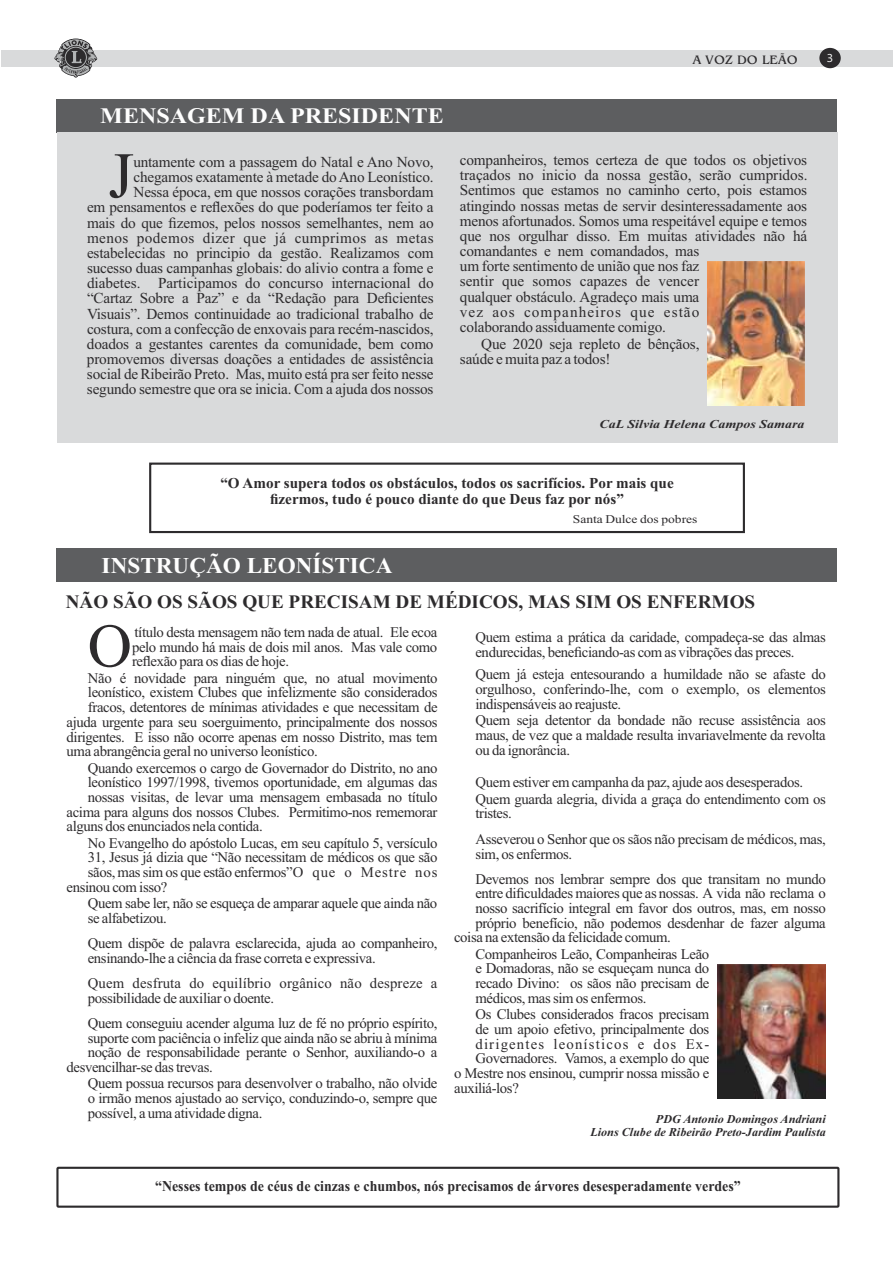
<style>
.page{position:relative;width:893px;height:1263px;background:#fff}
.page>*{position:absolute;margin:0;border:0;box-sizing:border-box;transform-origin:0 0}
.t1{font:64.8px "Times New Roman";color:#2d2b2d}
.t2{font:61.35px "Times New Roman";color:#2d2b2d}
.t3{font:700 22.65px "Times New Roman";color:#fefefe}
.t4{font:700 22.05px "Times New Roman";color:#fefefe;scale:1.09 1}
.t5{font:700 18.9px "Times New Roman";color:#2d2b2d}
.t6{font:15.15px/15.1px "Times New Roman";letter-spacing:-.01em;color:#2d2b2d}
.t7{font:700 15.15px/16.8px "Times New Roman";color:#2d2b2d;text-align:center}
.t8{font:700 15px "Times New Roman";color:#2d2b2d;scale:.93 1}
.t9{font:14.7px/14.7px "Times New Roman";letter-spacing:-.025em;color:#2d2b2d}
.t10{font:14.7px/14.7px "Times New Roman";letter-spacing:.01em;color:#2d2b2d}
.t11{font:14.7px "Times New Roman";letter-spacing:.08em;color:#2d2b2d}
.t12{font:12.9px "Bangkok";color:#2d2b2d;scale:1.05 1}
.t13{font:italic 700 12px/12.8px "Times New Roman";color:#2d2b2d;text-align:right}
.t14{font:italic 700 12px "Times New Roman";color:#2d2b2d;scale:1.17 1}
.t15{font:11.85px "Times New Roman";color:#2d2b2d;scale:1.14 1}
.t16{font:11.4px "Ebrima";color:#fefefe;scale:1.05 1}
</style>
<div class="page">
<div style="left:57px;top:548px;width:780px;height:33px;background:#5d5e60"></div>
<div style="left:57px;top:99px;width:780px;height:33px;background:#5d5e60"></div>
<div style="left:1px;top:50px;width:891px;height:16px;background:#d9dadb"></div>
<svg style="left:54px;top:39px;width:43px;height:39px"></svg>
<div style="left:819px;top:48px;width:22px;height:20px;background:#2d2b2d;border-radius:50%"></div>
<div style="left:57px;top:132px;width:780px;height:311px;background:#d9dadb"></div>
<div style="left:149px;top:463px;width:596px;height:70px;border:2px solid #2d2b2d"></div>
<img style="left:708px;top:262px;width:97px;height:143px">
<img style="left:718px;top:964px;width:107px;height:134px">
<div style="left:56px;top:1167px;width:783px;height:41px;border:2px solid #2d2b2d"></div>
<p class="t12" style="left:693px;top:52px;width:102px">A VOZ DO LEÃO</p>
<p class="t16" style="left:827px;top:54px;width:8px">3</p>
<h3 class="t4" style="left:100px;top:108px;width:317px">MENSAGEM DA PRESIDENTE</h3>
<h1 class="t1" style="left:108px;top:152px;width:27px">J</h1>
<p class="t6" style="left:133px;top:156px;width:302px">untamente com a passagem do Natal e Ano Novo,</p>
<p class="t6" style="left:87px;top:171px;width:348px;text-align:right">chegamos exatamente à metade do Ano Leonístico.<br>Nessa época, em que nossos corações transbordam<br>em pensamentos e reflexões do que poderíamos ter feito a mais do que fizemos, pelos nossos semelhantes, nem ao menos podemos dizer que já cumprimos as metas estabelecidas no principio da gestão. Realizamos com sucesso duas campanhas globais: do alivio contra a fome e diabetes. Participamos do concurso internacional do “Cartaz Sobre a Paz” e da “Redação para Deficientes Visuais”. Demos continuidade ao tradicional trabalho de costura, com a confecção de enxovais para recém-nascidos, doados a gestantes carentes da comunidade, bem como promovemos diversas doações a entidades de assistência social de Ribeirão Preto. Mas, muito está pra ser feito nesse segundo semestre que ora se inicia. Com a ajuda dos nossos</p>
<p class="t6" style="left:460px;top:154px;width:349px">companheiros, temos certeza de que todos os objetivos traçados no inicio da nossa gestão, serão cumpridos.<br>Sentimos que estamos no caminho certo, pois estamos atingindo nossas metas de servir desinteressadamente aos menos afortunados. Somos uma respeitável equipe e temos que nos orgulhar disso. Em muitas atividades não há comandantes e nem comandados, mas<br>um forte sentimento de união que nos faz<br>sentir que somos capazes de vencer<br>qualquer obstáculo. Agradeço mais uma<br>vez aos companheiros que estão<br>colaborando assiduamente comigo.</p>
<p class="t6" style="left:460px;top:338px;width:241px;text-indent:21px">Que 2020 seja repleto de bênçãos, saúde e muita paz a todos!</p>
<p class="t14" style="left:600px;top:420px;width:177px">CaL Silvia Helena Campos Samara</p>
<p class="t7" style="left:220px;top:476px;width:455px">“O Amor supera todos os obstáculos, todos os sacrifícios. Por mais que fizermos, tudo é pouco diante do que Deus faz por nós”</p>
<p class="t15" style="left:573px;top:514px;width:111px">Santa Dulce dos pobres</p>
<h3 class="t3" style="left:102px;top:558px;width:292px">INSTRUÇÃO LEONÍSTICA</h3>
<p class="t5" style="left:66px;top:595px;width:691px">NÃO SÃO OS SÃOS QUE PRECISAM DE MÉDICOS, MAS SIM OS ENFERMOS</p>
<h2 class="t2" style="left:88px;top:624px;width:46px">O</h2>
<p class="t9" style="left:135px;top:626px;width:304px">título desta mensagem não tem nada de atual. Ele ecoa</p>
<p class="t9" style="left:132px;top:641px;width:307px">pelo mundo há mais de dois mil anos. Mas vale como reflexão para os dias de hoje.</p>
<p class="t9" style="left:88px;top:672px;width:351px">Não é novidade para ninguém que, no atual movimento</p>
<p class="t9" style="left:88px;top:687px;width:351px">leonístico, existem Clubes que infelizmente são considerados</p>
<p class="t9" style="left:88px;top:701px;width:351px">fracos, detentores de mínimas atividades e que necessitam de</p>
<p class="t9" style="left:67px;top:716px;width:372px">ajuda urgente para seu soerguimento, principalmente dos nossos</p>
<p class="t9" style="left:67px;top:731px;width:372px">dirigentes. E isso não ocorre apenas em nosso Distrito, mas tem</p>
<p class="t9" style="left:67px;top:745px;width:253px">uma abrangência geral no universo leonístico.</p>
<p class="t9" style="left:88px;top:762px;width:351px">Quando exercemos o cargo de Governador do Distrito, no ano</p>
<p class="t9" style="left:88px;top:776px;width:351px">leonístico 1997/1998, tivemos oportunidade, em algumas das</p>
<p class="t9" style="left:88px;top:791px;width:351px">nossas visitas, de levar uma mensagem embasada no título</p>
<p class="t9" style="left:67px;top:806px;width:372px">acima para alguns dos nossos Clubes. Permitimo-nos rememorar</p>
<p class="t9" style="left:67px;top:820px;width:198px">alguns dos enunciados nela contida.</p>
<p class="t9" style="left:88px;top:837px;width:351px">No Evangelho do apóstolo Lucas, em seu capítulo 5, versículo</p>
<p class="t9" style="left:88px;top:851px;width:351px">31, Jesus já dizia que “Não necessitam de médicos os que são</p>
<p class="t9" style="left:88px;top:866px;width:351px">sãos, mas sim os que estão enfermos” O que o Mestre nos</p>
<p class="t9" style="left:67px;top:881px;width:102px">ensinou com isso?</p>
<p class="t9" style="left:88px;top:897px;width:351px">Quem sabe ler, não se esqueça de amparar aquele que ainda não se alfabetizou.</p>
<p class="t9" style="left:88px;top:937px;width:351px">Quem dispõe de palavra esclarecida, ajuda ao companheiro, ensinando-lhe a ciência da frase correta e expressiva.</p>
<p class="t10" style="left:88px;top:977px;width:351px">Quem desfruta do equilíbrio orgânico não despreze a possibilidade de auxiliar o doente.</p>
<p class="t9" style="left:88px;top:1017px;width:351px">Quem conseguiu acender alguma luz de fé no próprio espírito,</p>
<p class="t9" style="left:88px;top:1032px;width:351px">suporte com paciência o infeliz que ainda não se abriu à mínima</p>
<p class="t9" style="left:88px;top:1046px;width:351px">noção de responsabilidade perante o Senhor, auxiliando-o a</p>
<p class="t9" style="left:66px;top:1061px;width:148px">desvencilhar-se das trevas.</p>
<p class="t9" style="left:88px;top:1077px;width:351px;text-align:justify">Quem possua recursos para desenvolver o trabalho, não olvide o irmão menos ajustado ao serviço, conduzindo-o, sempre que possível, a uma atividade digna.</p>
<p class="t9" style="left:475px;top:631px;width:352px">Quem estima a prática da caridade, compadeça-se das almas endurecidas, beneficiando-as com as vibrações das preces.</p>
<p class="t9" style="left:475px;top:669px;width:352px;text-align:justify">Quem já esteja entesourando a humildade não se afaste do orgulhoso, conferindo-lhe, com o exemplo, os elementos indispensáveis ao reajuste.</p>
<p class="t9" style="left:475px;top:714px;width:352px;text-align:justify">Quem seja detentor da bondade não recuse assistência aos maus, de vez que a maldade resulta invariavelmente da revolta ou da ignorância.</p>
<p class="t9" style="left:476px;top:775px;width:352px;line-height:16.4px">Quem estiver em campanha da paz, ajude aos desesperados.<br>Quem guarda alegria, divida a graça do entendimento com os</p>
<p class="t9" style="left:476px;top:802px;width:352px;line-height:26.1px">tristes.<br>Asseverou o Senhor que os sãos não precisam de médicos, mas,</p>
<p class="t9" style="left:475px;top:848px;width:98px">sim, os enfermos.</p>
<p class="t9" style="left:475px;top:873px;width:352px">Devemos nos lembrar sempre dos que transitam no mundo</p>
<p class="t9" style="left:475px;top:887px;width:352px">entre dificuldades maiores que as nossas. A vida não reclama o</p>
<p class="t9" style="left:475px;top:902px;width:352px">nosso sacrifício integral em favor dos outros, mas, em nosso</p>
<p class="t9" style="left:475px;top:917px;width:352px">próprio benefício, não podemos desdenhar de fazer alguma</p>
<p class="t9" style="left:454px;top:931px;width:218px">coisa na extensão da felicidade comum.</p>
<p class="t9" style="left:475px;top:948px;width:235px;text-align:justify">Companheiros Leão, Companheiras Leão e Domadoras, não se esqueçam nunca do recado Divino: os sãos não precisam de médicos, mas sim os enfermos.</p>
<p class="t9" style="left:475px;top:1008px;width:235px">Os Clubes considerados fracos precisam</p>
<p class="t9" style="left:475px;top:1023px;width:235px">de um apoio efetivo, principalmente dos</p>
<p class="t11" style="left:475px;top:1038px;width:235px">dirigentes leonísticos e dos Ex-</p>
<p class="t9" style="left:475px;top:1052px;width:235px">Governadores. Vamos, a exemplo do que</p>
<p class="t9" style="left:454px;top:1067px;width:257px">o Mestre nos ensinou, cumprir nossa missão e</p>
<p class="t9" style="left:454px;top:1082px;width:66px">auxiliá-los?</p>
<p class="t13" style="left:590px;top:1114px;width:237px">PDG Antonio Domingos Andriani<br>Lions Clube de Ribeirão Preto-Jardim Paulista</p>
<p class="t8" style="left:155px;top:1180px;width:631px">“Nesses tempos de céus de cinzas e chumbos, nós precisamos de árvores desesperadamente verdes”</p>
</div>
